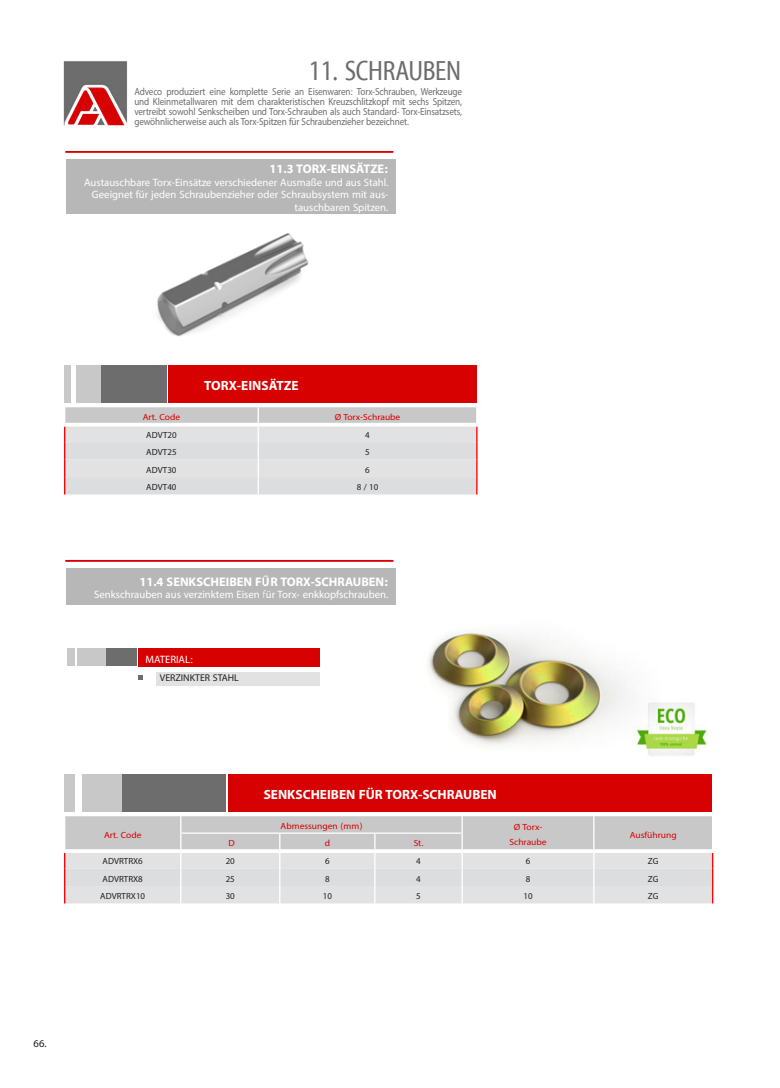
<style>
.page{position:relative;width:780px;height:1088px;background:#fff}
.page>*{position:absolute;margin:0;border:0;box-sizing:border-box;transform-origin:0 0}
.t1{font:28.12px "Myriad Cn Web";letter-spacing:-.01em;color:#6d6d6d;scale:.94 1}
.t2{font:700 18.75px "Myriad Arabic";color:#fff}
.t3{font:700 17.5px "Myriad Arabic";color:#fff}
.t4{font:15px/12.5px "Myriad Arabic";color:#fff;text-align:right}
.t5{font:15px "Myriad Arabic";color:#231f20}
.t6{font:14.38px "Myriad Arabic";letter-spacing:-.01em;color:#6d6d6d;scale:.89 1}
.t7{font:13.75px "Myriad Arabic";color:#231f20}
.t8{font:12.5px "Myriad Arabic";color:#231f20}
.t9{font:12.5px "Myriad Arabic";color:#d70101;scale:1.06 1}
</style>
<div class="page">
<img style="left:63px;top:61px;width:65px;height:65px">
<hr style="left:66px;top:151px;width:327px;height:2px;background:#d80001">
<div style="left:66px;top:159px;width:329px;height:54px;background:#b7b7b7"></div>
<img style="left:90px;top:213px;width:286px;height:124px">
<div style="left:65px;top:365px;width:6px;height:37px;background:#c8c8c8"></div>
<div style="left:76px;top:365px;width:25px;height:37px;background:#c8c8c8"></div>
<div style="left:101px;top:365px;width:66px;height:37px;background:#6d6d6d"></div>
<div style="left:169px;top:365px;width:308px;height:37px;background:#d70101"></div>
<svg style="left:64px;top:407px;width:413px;height:88px;background:#dcdcdd"></svg>
<hr style="left:66px;top:560px;width:327px;height:2px;background:#d80001">
<div style="left:66px;top:568px;width:329px;height:36px;background:#b7b7b7"></div>
<div style="left:65px;top:774px;width:10px;height:37px;background:#c8c8c8"></div>
<div style="left:82px;top:774px;width:40px;height:37px;background:#c8c8c8"></div>
<div style="left:122px;top:774px;width:103px;height:37px;background:#6d6d6d"></div>
<div style="left:228px;top:774px;width:483px;height:37px;background:#d70101"></div>
<svg style="left:64px;top:816px;width:649px;height:87px;background:#d9d8d9"></svg>
<img style="left:660px;top:703px;width:47px;height:53px">
<img style="left:265px;top:559px;width:395px;height:197px">
<svg style="left:138px;top:675px;width:5px;height:5px"></svg>
<div style="left:68px;top:648px;width:7px;height:18px;background:#c8c8c8"></div>
<div style="left:77px;top:648px;width:30px;height:18px;background:#c8c8c8"></div>
<div style="left:107px;top:648px;width:30px;height:18px;background:#6d6d6d"></div>
<div style="left:138px;top:648px;width:182px;height:18px;background:#d70101"></div>
<div style="left:156px;top:672px;width:164px;height:14px;background:#e2e2e2"></div>
<p class="t1" style="left:309px;top:56px;width:163px">11. SCHRAUBEN</p>
<p class="t6" style="left:134px;top:82px;width:370px">Adveco produziert eine komplette Serie an Eisenwaren: Torx-Schrauben, Werkzeuge</p>
<p class="t6" style="left:134px;top:92px;width:370px">und Kleinmetallwaren mit dem charakteristischen Kreuzschlitzkopf mit sechs Spitzen,</p>
<p class="t6" style="left:134px;top:102px;width:369px">vertreibt sowohl Senkscheiben und Torx-Schrauben als auch Standard- Torx-Einsatzsets,</p>
<p class="t6" style="left:134px;top:112px;width:310px">gewöhnlicherweise auch als Torx-Spitzen für Schraubenzieher bezeichnet.</p>
<p class="t3" style="left:269px;top:157px;width:120px">11.3 TORX-EINSÄTZE:</p>
<p class="t4" style="left:84px;top:176px;width:306px">Austauschbare Torx-Einsätze verschiedener Ausmaße und aus Stahl.<br>Geeignet für jeden Schraubenzieher oder Schraubsystem mit aus&shy;tauschbaren Spitzen.</p>
<p class="t2" style="left:204px;top:372px;width:96px">TORX-EINSÄTZE</p>
<p class="t9" style="left:143px;top:408px;width:37px">Art. Code</p>
<p class="t9" style="left:334px;top:408px;width:63px">Ø Torx-Schraube</p>
<p class="t8" style="left:146px;top:426px;width:32px">ADVT20</p>
<p class="t8" style="left:365px;top:426px;width:6px">4</p>
<p class="t8" style="left:146px;top:443px;width:32px">ADVT25</p>
<p class="t8" style="left:365px;top:443px;width:6px">5</p>
<p class="t8" style="left:146px;top:461px;width:32px">ADVT30</p>
<p class="t8" style="left:365px;top:461px;width:6px">6</p>
<p class="t8" style="left:146px;top:479px;width:32px">ADVT40</p>
<p class="t8" style="left:357px;top:479px;width:23px">8 / 10</p>
<p class="t3" style="left:139px;top:569px;width:250px">11.4 SENKSCHEIBEN FÜR TORX-SCHRAUBEN:</p>
<p class="t4" style="left:94px;top:588px;width:296px">Senkschrauben aus verzinktem Eisen für Torx- enkkopfschrauben.</p>
<p class="t4" style="left:145px;top:653px;width:49px">MATERIAL:</p>
<p class="t7" style="left:160px;top:668px;width:80px">VERZINKTER STAHL</p>
<p class="t2" style="left:264px;top:781px;width:235px">SENKSCHEIBEN FÜR TORX-SCHRAUBEN</p>
<p class="t9" style="left:104px;top:826px;width:37px">Art. Code</p>
<p class="t9" style="left:280px;top:817px;width:79px">Abmessungen (mm)</p>
<p class="t9" style="left:514px;top:818px;width:28px">Ø Torx-</p>
<p class="t9" style="left:509px;top:833px;width:37px">Schraube</p>
<p class="t9" style="left:228px;top:835px;width:7px">D</p>
<p class="t9" style="left:324px;top:835px;width:7px">d</p>
<p class="t9" style="left:413px;top:835px;width:11px">St.</p>
<p class="t9" style="left:629px;top:826px;width:46px">Ausführung</p>
<p class="t8" style="left:103px;top:852px;width:42px">ADVRTRX6</p>
<p class="t8" style="left:226px;top:852px;width:11px">20</p>
<p class="t8" style="left:325px;top:852px;width:6px">6</p>
<p class="t8" style="left:416px;top:852px;width:6px">4</p>
<p class="t8" style="left:525px;top:852px;width:6px">6</p>
<p class="t8" style="left:648px;top:852px;width:12px">ZG</p>
<p class="t8" style="left:103px;top:870px;width:42px">ADVRTRX8</p>
<p class="t8" style="left:226px;top:870px;width:11px">25</p>
<p class="t8" style="left:325px;top:870px;width:6px">8</p>
<p class="t8" style="left:416px;top:870px;width:6px">4</p>
<p class="t8" style="left:525px;top:870px;width:6px">8</p>
<p class="t8" style="left:648px;top:870px;width:12px">ZG</p>
<p class="t8" style="left:100px;top:888px;width:46px">ADVRTRX10</p>
<p class="t8" style="left:226px;top:888px;width:11px">30</p>
<p class="t8" style="left:323px;top:888px;width:11px">10</p>
<p class="t8" style="left:416px;top:888px;width:6px">5</p>
<p class="t8" style="left:523px;top:888px;width:11px">10</p>
<p class="t8" style="left:648px;top:888px;width:12px">ZG</p>
<p class="t5" style="left:34px;top:1033px;width:15px">66.</p>
</div>
